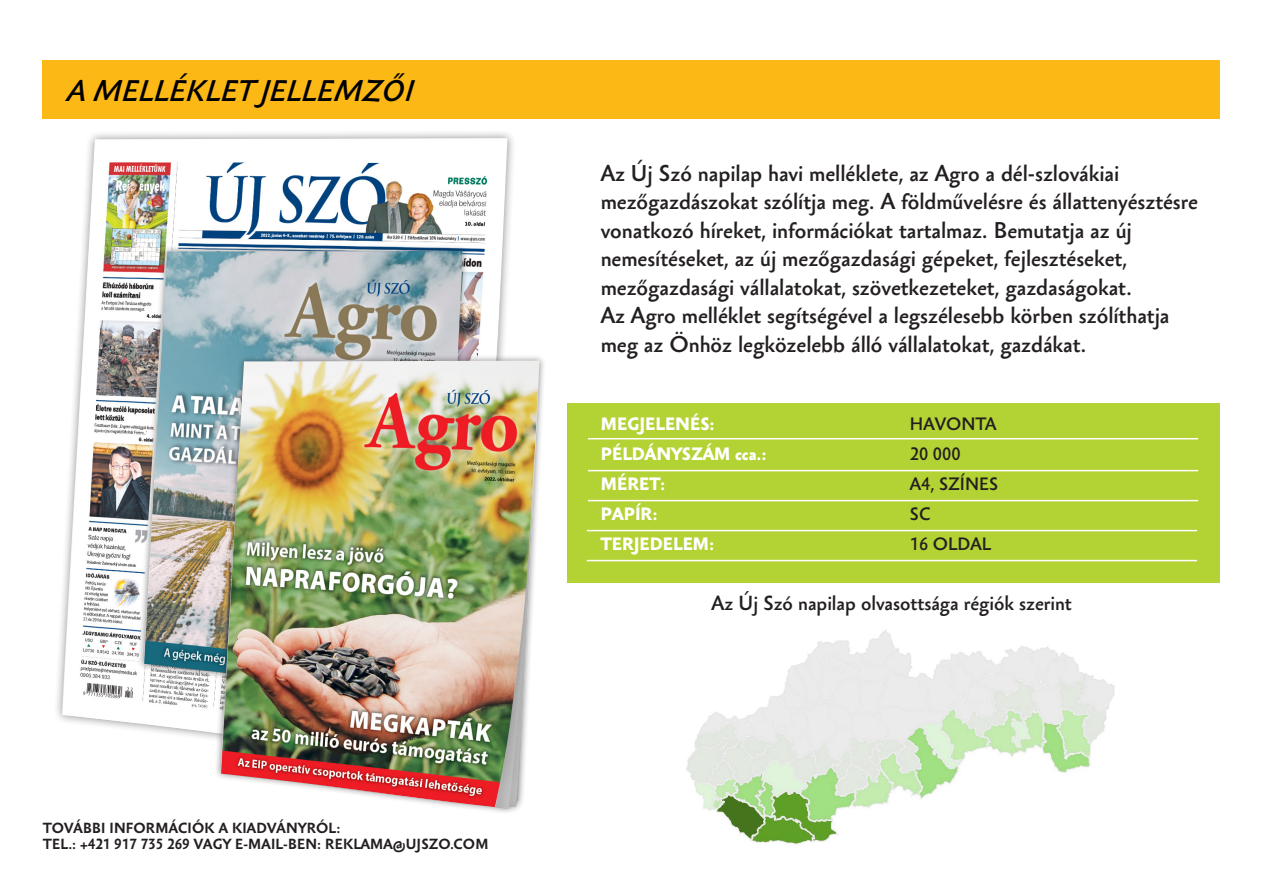
<style>
.page{position:relative;width:1263px;height:893px;background:#fff}
.page>*{position:absolute;margin:0;border:0;box-sizing:border-box;transform-origin:0 0}
.Normální{font:italic 27.45px "Sebastian Medium UCF";letter-spacing:.015em;color:#000}
.Norm_ln{font:500 21px/28.5px "Sebastian";color:#231f20}
.Normální-2{font:18.75px "Sebastian Medium UCF";color:#231f20}
.Norm_ln-2{font:700 16.5px "Sebastian Medium UCF";color:#fff}
.Norm_ln-3{font:16.5px "Sebastian Medium UCF";color:#231f20}
.Norm_ln-4{font:700 13.5px/16.2px "Sebastian Text UCF";letter-spacing:.015em;color:#231f20}
</style>
<div class="page">
<div style="left:43px;top:61px;width:1177px;height:58px;background:#fcb814"></div>
<div style="left:567px;top:403px;width:652px;height:180px;background:#b3d234"></div>
<hr style="left:588px;top:470px;width:610px;height:1px;background:#fff">
<hr style="left:587px;top:560px;width:610px;height:1px;background:#fff">
<hr style="left:588px;top:500px;width:610px;height:1px;background:#fff">
<hr style="left:588px;top:438px;width:610px;height:1px;background:#fff">
<hr style="left:587px;top:530px;width:610px;height:1px;background:#fff">
<div style="left:53px;top:129px;width:463px;height:644px;background:#231f20;opacity:.5"></div>
<img style="left:62px;top:138px;width:445px;height:626px">
<img style="left:686px;top:630px;width:429px;height:215px">
<div style="left:137px;top:244px;width:332px;height:461px;background:#231f20;opacity:.5"></div>
<img style="left:144px;top:251px;width:319px;height:448px">
<div style="left:214px;top:354px;width:332px;height:461px;background:#231f20;opacity:.5"></div>
<img style="left:220px;top:361px;width:319px;height:448px">
<p class="Normální" style="left:67px;top:73px;width:347px">A MELLÉKLET JELLEMZŐI</p>
<p class="Norm_ln-4" style="left:43px;top:820px;width:447px">TOVÁBBI INFORMÁCIÓK A KIADVÁNYRÓL:<br>TEL.: +421 917 735 269 VAGY E-MAIL-BEN: REKLAMA@UJSZO.COM</p>
<p class="Norm_ln" style="left:601px;top:159px;width:599px">Az Új Szó napilap havi melléklete, az Agro a dél-szlovákiai mezőgazdászokat szólítja meg. A földművelésre és állattenyésztésre vonatkozó híreket, információkat tartalmaz. Bemutatja az új nemesítéseket, az új mezőgazdasági gépeket, fejlesztéseket, mezőgazdasági vállalatokat, szövetkezeteket, gazdaságokat.<br>Az Agro melléklet segítségével a legszélesebb körben szólíthatja meg az Önhöz legközelebb álló vállalatokat, gazdákat.</p>
<p class="Norm_ln-2" style="left:601px;top:413px;width:115px">MEGJELENÉS:</p>
<p class="Norm_ln-3" style="left:910px;top:413px;width:88px">HAVONTA</p>
<p class="Norm_ln-2" style="left:601px;top:443px;width:167px">PÉLDÁNYSZÁM cca.:</p>
<p class="Norm_ln-3" style="left:910px;top:443px;width:52px">20 000</p>
<p class="Norm_ln-2" style="left:601px;top:473px;width:66px">MÉRET:</p>
<p class="Norm_ln-3" style="left:910px;top:473px;width:90px">A4, SZÍNES</p>
<p class="Norm_ln-2" style="left:601px;top:503px;width:58px">PAPÍR:</p>
<p class="Norm_ln-3" style="left:910px;top:503px;width:22px">SC</p>
<p class="Norm_ln-2" style="left:601px;top:533px;width:115px">TERJEDELEM:</p>
<p class="Norm_ln-3" style="left:910px;top:533px;width:83px">16 OLDAL</p>
<p class="Normální-2" style="left:711px;top:591px;width:362px">Az Új Szó napilap olvasottsága régiók szerint</p>
</div>
